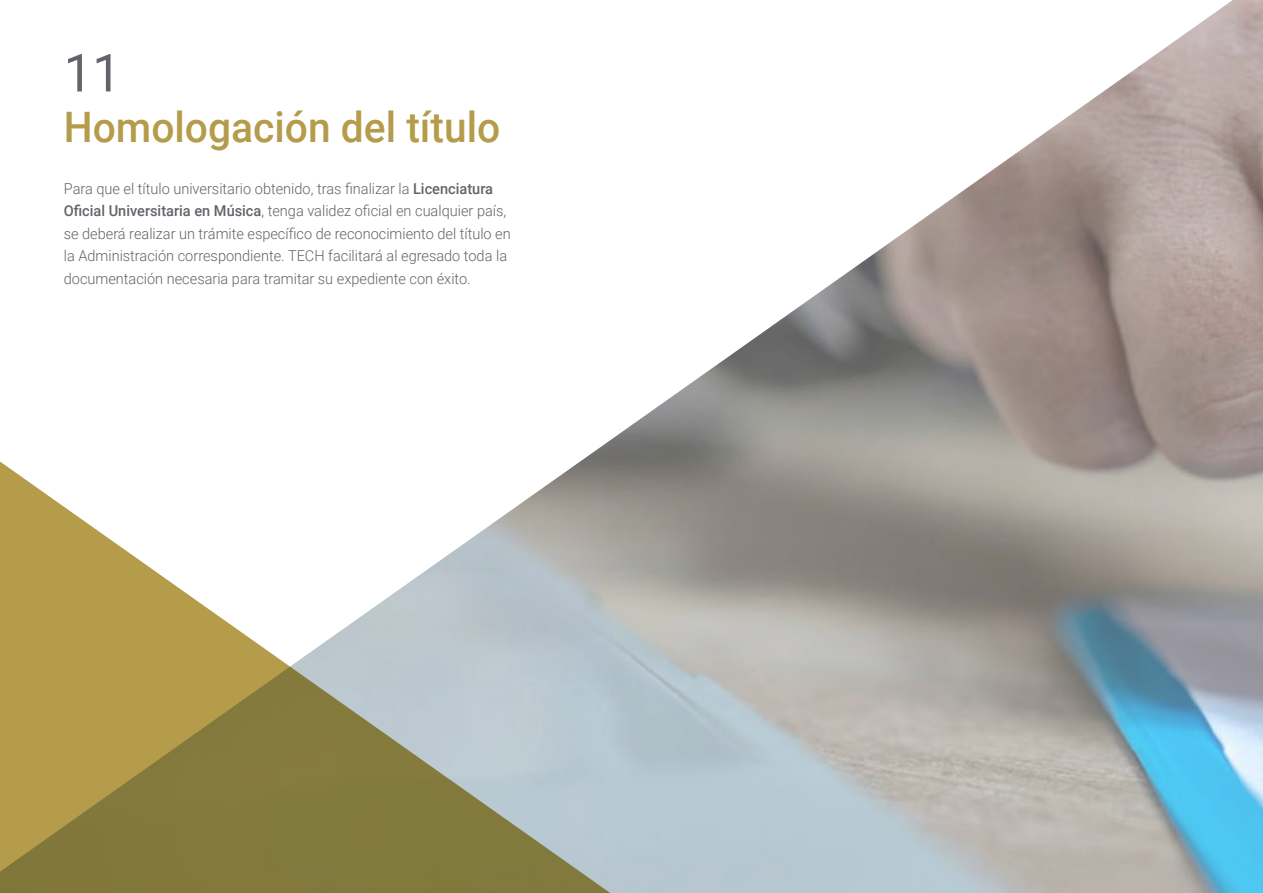
<style>
.page{position:relative;width:1263px;height:893px;background:#fff}
.page>*{position:absolute;margin:0;border:0;box-sizing:border-box;transform-origin:0 0}
.t1{font:52.5px "Roboto";color:#61646a}
.t2{font:500 42px "Roboto";color:#b49c4b}
.t3{font:300 15px/22.5px "Roboto";color:#61646a}
.s1{font-weight:500}
</style>
<div class="page">
<img style="left:602px;top:0;width:661px;height:893px">
<svg style="left:0;top:446px;width:640px;height:447px"></svg>
<h1 class="t1" style="left:64px;top:36px;width:59px">11</h1>
<h2 class="t2" style="left:64px;top:98px;width:438px">Homologación del título</h2>
<p class="t3" style="left:64px;top:177px;width:448px">Para que el título universitario obtenido, tras finalizar la <span class="s1">Licenciatura Oficial Universitaria en Música</span>, tenga validez oficial en cualquier país, se deberá realizar un trámite específico de reconocimiento del título en la Administración correspondiente. TECH facilitará al egresado toda la documentación necesaria para tramitar su expediente con éxito.</p>
</div>
